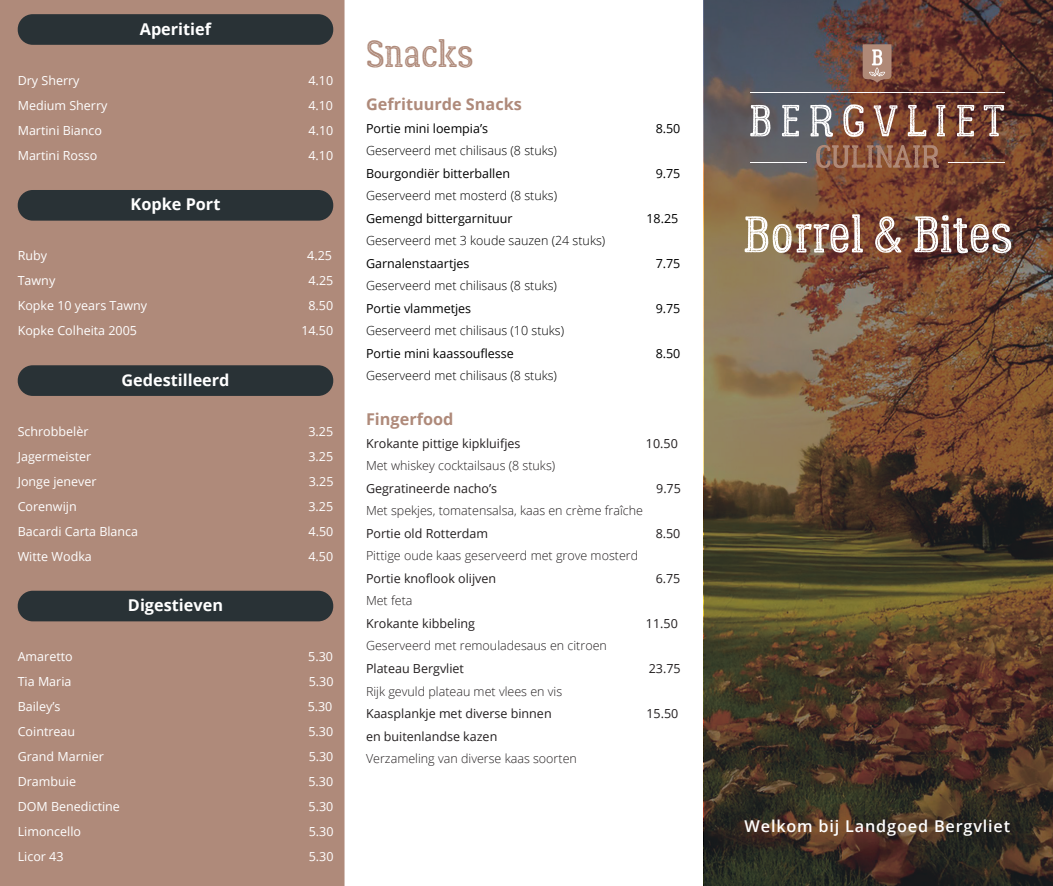
<style>
.page{position:relative;width:1053px;height:886px;background:#fff}
.page>*{position:absolute;margin:0;border:0;box-sizing:border-box;transform-origin:0 0}
.t1{font:51.25px "Lumberjack Inline Rough";color:#fff}
.t2{font:37.5px "Lumberjack Inline Rough";color:#af8a7a}
.t3{font:700 16.25px "Open Sans";color:#fff}
.t4{font:700 16.25px "Open Sans";color:#af8a7a}
.t5{font:600 16.25px "Open Sans";letter-spacing:.05em;color:#fff}
.t6{font:12.5px "Open Sans";color:#fff}
.t7{font:300 12.5px "Open Sans";color:#231f20}
.t8{font:12.5px "Open Sans";color:#231f20}
.t9{font:300 12.5px "Open Sans";color:#000}
.t10{font:12.5px "Open Sans";color:#000}
</style>
<div class="page">
<div style="left:0;top:0;width:344px;height:886px;background:#af8a7a"></div>
<svg style="left:704px;top:0;width:348px;height:886px;background:#5e4632"></svg>
<svg style="left:750px;top:105px;width:20px;height:31px"></svg>
<svg style="left:781px;top:105px;width:18px;height:31px"></svg>
<svg style="left:810px;top:105px;width:23px;height:32px"></svg>
<svg style="left:843px;top:104px;width:20px;height:33px"></svg>
<svg style="left:873px;top:105px;width:24px;height:32px"></svg>
<svg style="left:907px;top:105px;width:19px;height:31px"></svg>
<svg style="left:935px;top:105px;width:10px;height:31px"></svg>
<svg style="left:956px;top:105px;width:18px;height:31px"></svg>
<hr style="left:750px;top:92px;width:254px;height:1px;background:#fff">
<hr style="left:750px;top:162px;width:56px;height:1px;background:#fff">
<svg style="left:862px;top:44px;width:29px;height:39px"></svg>
<svg style="left:983px;top:105px;width:21px;height:31px"></svg>
<svg style="left:816px;top:145px;width:123px;height:23px;background:#92634d"></svg>
<hr style="left:947px;top:162px;width:57px;height:1px;background:#fff">
<div style="left:18px;top:14px;width:315px;height:31px;background:#293236;border-radius:15px"></div>
<div style="left:18px;top:190px;width:315px;height:31px;background:#293236;border-radius:15px"></div>
<div style="left:18px;top:365px;width:315px;height:31px;background:#293236;border-radius:15px"></div>
<div style="left:18px;top:591px;width:315px;height:30px;background:#293236;border-radius:15px"></div>
<h3 class="t3" style="left:140px;top:18px;width:73px">Aperitief</h3>
<p class="t6" style="left:18px;top:72px;width:63px">Dry Sherry</p>
<p class="t6" style="left:308px;top:72px;width:26px">4.10</p>
<p class="t6" style="left:18px;top:97px;width:91px">Medium Sherry</p>
<p class="t6" style="left:308px;top:97px;width:26px">4.10</p>
<p class="t6" style="left:18px;top:122px;width:86px">Martini Bianco</p>
<p class="t6" style="left:308px;top:122px;width:26px">4.10</p>
<p class="t6" style="left:18px;top:147px;width:81px">Martini Rosso</p>
<p class="t6" style="left:308px;top:147px;width:26px">4.10</p>
<h3 class="t3" style="left:131px;top:193px;width:91px">Kopke Port</h3>
<p class="t6" style="left:18px;top:247px;width:31px">Ruby</p>
<p class="t6" style="left:307px;top:247px;width:26px">4.25</p>
<p class="t6" style="left:18px;top:272px;width:39px">Tawny</p>
<p class="t6" style="left:308px;top:272px;width:26px">4.25</p>
<p class="t6" style="left:18px;top:297px;width:131px">Kopke 10 years Tawny</p>
<p class="t6" style="left:308px;top:297px;width:26px">8.50</p>
<p class="t6" style="left:18px;top:322px;width:121px">Kopke Colheita 2005</p>
<p class="t6" style="left:301px;top:322px;width:33px">14.50</p>
<h3 class="t3" style="left:121px;top:368px;width:110px">Gedestilleerd</h3>
<p class="t6" style="left:18px;top:422px;width:72px">Schrobbelèr</p>
<p class="t6" style="left:308px;top:422px;width:26px">3.25</p>
<p class="t6" style="left:18px;top:447px;width:75px">Jagermeister</p>
<p class="t6" style="left:308px;top:447px;width:26px">3.25</p>
<p class="t6" style="left:18px;top:472px;width:80px">Jonge jenever</p>
<p class="t6" style="left:309px;top:472px;width:26px">3.25</p>
<p class="t6" style="left:18px;top:497px;width:60px">Corenwijn</p>
<p class="t6" style="left:308px;top:497px;width:26px">3.25</p>
<p class="t6" style="left:18px;top:522px;width:122px">Bacardi Carta Blanca</p>
<p class="t6" style="left:308px;top:522px;width:26px">4.50</p>
<p class="t6" style="left:18px;top:547px;width:76px">Witte Wodka</p>
<p class="t6" style="left:308px;top:547px;width:26px">4.50</p>
<h3 class="t3" style="left:128px;top:593px;width:96px">Digestieven</h3>
<p class="t6" style="left:18px;top:647px;width:56px">Amaretto</p>
<p class="t6" style="left:308px;top:647px;width:26px">5.30</p>
<p class="t6" style="left:18px;top:672px;width:55px">Tia Maria</p>
<p class="t6" style="left:309px;top:672px;width:26px">5.30</p>
<p class="t6" style="left:18px;top:697px;width:44px">Bailey’s</p>
<p class="t6" style="left:307px;top:697px;width:26px">5.30</p>
<p class="t6" style="left:18px;top:722px;width:59px">Cointreau</p>
<p class="t6" style="left:308px;top:722px;width:26px">5.30</p>
<p class="t6" style="left:18px;top:747px;width:88px">Grand Marnier</p>
<p class="t6" style="left:308px;top:747px;width:26px">5.30</p>
<p class="t6" style="left:18px;top:772px;width:60px">Drambuie</p>
<p class="t6" style="left:308px;top:772px;width:26px">5.30</p>
<p class="t6" style="left:18px;top:797px;width:104px">DOM Benedictine</p>
<p class="t6" style="left:308px;top:797px;width:26px">5.30</p>
<p class="t6" style="left:18px;top:822px;width:65px">Limoncello</p>
<p class="t6" style="left:309px;top:822px;width:26px">5.30</p>
<p class="t6" style="left:18px;top:847px;width:47px">Licor 43</p>
<p class="t6" style="left:309px;top:847px;width:26px">5.30</p>
<h2 class="t2" style="left:366px;top:31px;width:109px">Snacks</h2>
<h3 class="t4" style="left:366px;top:93px;width:157px">Gefrituurde Snacks</h3>
<p class="t10" style="left:366px;top:120px;width:124px">Portie mini loempia’s</p>
<p class="t10" style="left:655px;top:120px;width:26px">8.50</p>
<p class="t9" style="left:366px;top:142px;width:192px">Geserveerd met chilisaus (8 stuks)</p>
<p class="t10" style="left:366px;top:165px;width:146px">Bourgondiër bitterballen</p>
<p class="t10" style="left:655px;top:165px;width:26px">9.75</p>
<p class="t9" style="left:366px;top:187px;width:193px">Geserveerd met mosterd (8 stuks)</p>
<p class="t10" style="left:366px;top:210px;width:148px">Gemengd bittergarnituur</p>
<p class="t10" style="left:646px;top:210px;width:33px">18.25</p>
<p class="t9" style="left:366px;top:232px;width:241px">Geserveerd met 3 koude sauzen (24 stuks)</p>
<p class="t10" style="left:366px;top:255px;width:105px">Garnalenstaartjes</p>
<p class="t10" style="left:655px;top:255px;width:26px">7.75</p>
<p class="t9" style="left:366px;top:277px;width:192px">Geserveerd met chilisaus (8 stuks)</p>
<p class="t10" style="left:366px;top:300px;width:107px">Portie vlammetjes</p>
<p class="t10" style="left:655px;top:300px;width:26px">9.75</p>
<p class="t9" style="left:366px;top:322px;width:200px">Geserveerd met chilisaus (10 stuks)</p>
<p class="t10" style="left:366px;top:345px;width:149px">Portie mini kaassouflesse</p>
<p class="t10" style="left:655px;top:345px;width:26px">8.50</p>
<p class="t9" style="left:366px;top:367px;width:192px">Geserveerd met chilisaus (8 stuks)</p>
<h3 class="t4" style="left:366px;top:408px;width:89px">Fingerfood</h3>
<p class="t8" style="left:366px;top:435px;width:156px">Krokante pittige kipkluifjes</p>
<p class="t8" style="left:646px;top:435px;width:33px">10.50</p>
<p class="t7" style="left:366px;top:457px;width:191px">Met whiskey cocktailsaus (8 stuks)</p>
<p class="t8" style="left:366px;top:480px;width:133px">Gegratineerde nacho’s</p>
<p class="t8" style="left:656px;top:480px;width:26px">9.75</p>
<p class="t7" style="left:366px;top:502px;width:278px">Met spekjes, tomatensalsa, kaas en crème fraîche</p>
<p class="t8" style="left:366px;top:525px;width:124px">Portie old Rotterdam</p>
<p class="t8" style="left:655px;top:525px;width:26px">8.50</p>
<p class="t7" style="left:366px;top:547px;width:274px">Pittige oude kaas geserveerd met grove mosterd</p>
<p class="t8" style="left:366px;top:570px;width:132px">Portie knoflook olijven</p>
<p class="t8" style="left:655px;top:570px;width:26px">6.75</p>
<p class="t7" style="left:366px;top:592px;width:48px">Met feta</p>
<p class="t8" style="left:366px;top:615px;width:111px">Krokante kibbeling</p>
<p class="t8" style="left:646px;top:615px;width:33px">11.50</p>
<p class="t7" style="left:366px;top:637px;width:242px">Geserveerd met remouladesaus en citroen</p>
<p class="t8" style="left:366px;top:660px;width:100px">Plateau Bergvliet</p>
<p class="t8" style="left:648px;top:660px;width:33px">23.75</p>
<p class="t7" style="left:366px;top:682px;width:198px">Rijk gevuld plateau met vlees en vis</p>
<p class="t8" style="left:366px;top:705px;width:187px">Kaasplankje met diverse binnen</p>
<p class="t8" style="left:646px;top:705px;width:33px">15.50</p>
<p class="t8" style="left:366px;top:727px;width:133px">en buitenlandse kazen</p>
<p class="t7" style="left:366px;top:750px;width:212px">Verzameling van diverse kaas soorten</p>
<h1 class="t1" style="left:742px;top:203px;width:272px">Borrel &amp; Bites</h1>
<h3 class="t5" style="left:744px;top:815px;width:267px">Welkom bij Landgoed Bergvliet</h3>
</div>
